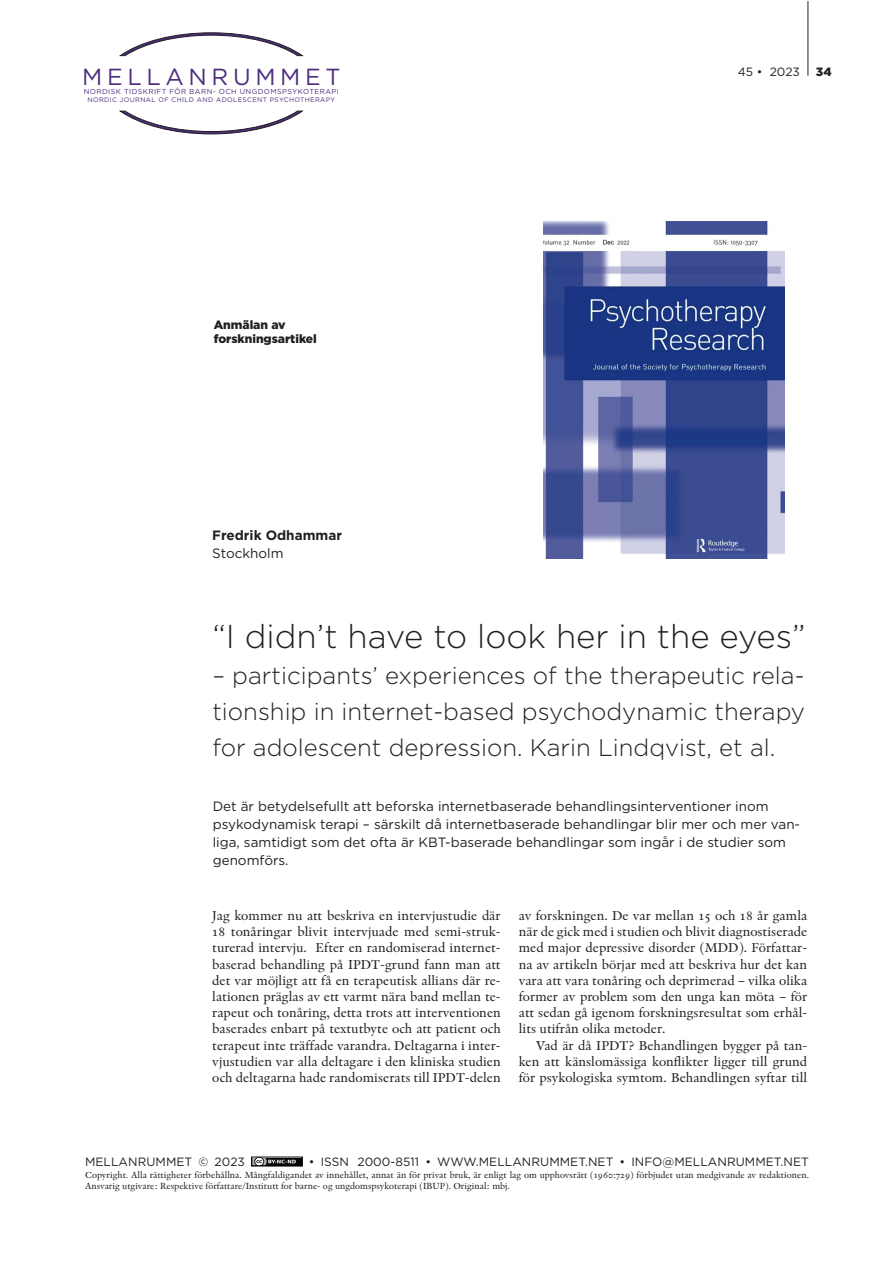
<style>
.page{position:relative;width:893px;height:1263px;background:#fff}
.page>*{position:absolute;margin:0;border:0;box-sizing:border-box;transform-origin:0 0}
.Rubrik1{font:300 33px "Gotham";color:#231f20}
.Rubrik1-2{font:300 24px/36px "Gotham";color:#231f20;text-align:justify}
.t1{font:23.25px "Gotham";letter-spacing:.2em;color:#4d2d7d}
.Bröd-1{font:13.5px/16.2px "Indigo Regular Os F";color:#231f20;text-align:justify}
.Ingress{font:13.5px/18px "Gotham";color:#231f20}
.Bröd-2{font:13.5px/16.2px "Indigo Regular Os F";color:#231f20;text-align:justify}
.Författare{font:700 13.5px "Gotham";color:#231f20}
.t2{font:12px "Gotham";letter-spacing:.005em;color:#231f20}
.Rubrik2{font:900 12px/14.4px "Gotham";color:#231f20}
.t3{font:9.3px/11.1px "Indigo Regular Os F";color:#231f20}
.t4{font:7.2px "Gotham";letter-spacing:.06em;color:#4d2d7d}
.t5{font:6.6px "Gotham";letter-spacing:.06em;color:#4d2d7d}
</style>
<div class="page">
<hr style="left:808px;top:1px;width:1px;height:75px;background:#231f20">
<div style="left:251px;top:1157px;width:52px;height:9px;border:1px solid #040503"></div>
<div style="left:252px;top:1158px;width:49px;height:7px;background:#040503"></div>
<svg style="left:251px;top:1157px;width:45px;height:10px"></svg>
<svg style="left:119px;top:32px;width:184px;height:102px"></svg>
<img style="left:543px;top:221px;width:241px;height:337px">
<h3 class="t1" style="left:82px;top:62px;width:260px">MELLANRUMMET</h3>
<p class="t4" style="left:84px;top:87px;width:257px">NORDISK TIDSKRIFT FÖR BARN- OCH UNGDOMSPSYKOTERAPI</p>
<p class="t5" style="left:87px;top:96px;width:249px">NORDIC JOURNAL OF CHILD AND ADOLESCENT PSYCHOTHERAPY</p>
<p class="Rubrik2" style="left:214px;top:317px;width:105px">Anmälan av forskningsartikel</p>
<p class="Författare" style="left:212px;top:527px;width:131px">Fredrik Odhammar</p>
<p class="Ingress" style="left:212px;top:544px;width:73px">Stockholm</p>
<p class="t2" style="left:738px;top:64px;width:64px">45 • 2023</p>
<p class="Rubrik2" style="left:816px;top:64px;width:17px">34</p>
<p class="Rubrik1" style="left:212px;top:616px;width:595px">“I didn’t have to look her in the eyes”</p>
<p class="Rubrik1-2" style="left:212px;top:657px;width:594px">– participants’ experiences of the therapeutic rela&shy;tionship in internet-based psychodynamic therapy for adolescent depression. Karin Lindqvist, et al.</p>
<p class="Ingress" style="left:213px;top:797px;width:589px">Det är betydelsefullt att beforska internetbaserade behandlingsinterventioner inom psykodynamisk terapi – särskilt då internetbaserade behandlingar blir mer och mer van&shy;liga, samtidigt som det ofta är KBT-baserade behandlingar som ingår i de studier som genomförs.</p>
<p class="Bröd-1" style="left:212px;top:907px;width:290px">Jag kommer nu att beskriva en intervjustudie där 18 tonåringar blivit intervjuade med semi-struk&shy;turerad intervju. Efter en randomiserad internet&shy;baserad behandling på IPDT-grund fann man att det var möjligt att få en terapeutisk allians där re&shy;lationen präglas av ett varmt nära band mellan te&shy;rapeut och tonåring, detta trots att interventionen baserades enbart på textutbyte och att patient och terapeut inte träffade varandra. Deltagarna i inter&shy;vjustudien var alla deltagare i den kliniska studien och deltagarna hade randomiserats till IPDT-delen</p>
<p class="Bröd-1" style="left:519px;top:907px;width:290px">av forskningen. De var mellan 15 och 18 år gamla när de gick med i studien och blivit diagnostiserade med major depressive disorder (MDD). Författar&shy;na av artikeln börjar med att beskriva hur det kan vara att vara tonåring och deprimerad – vilka olika former av problem som den unga kan möta – för att sedan gå igenom forskningsresultat som erhål&shy;lits utifrån olika metoder.</p>
<p class="Bröd-2" style="left:519px;top:1037px;width:290px;text-indent:17px">Vad är då IPDT? Behandlingen bygger på tan&shy;ken att känslomässiga konflikter ligger till grund för psykologiska symtom. Behandlingen syftar till</p>
<p class="t2" style="left:85px;top:1155px;width:161px">MELLANRUMMET © 2023</p>
<p class="t2" style="left:309px;top:1155px;width:502px">• ISSN 2000-8511 • WWW.MELLANRUMMET.NET • INFO@MELLANRUMMET.NET</p>
<p class="t3" style="left:85px;top:1169px;width:725px">Copyright. Alla rättigheter förbehållna. Mångfaldigandet av innehållet, annat än för privat bruk, är enligt lag om upphovsrätt (1960:729) förbjudet utan medgivande av redaktionen.<br>Ansvarig utgivare: Respektive författare/Institutt for barne- og ungdomspsykoterapi (IBUP). Original: mbj.</p>
</div>
